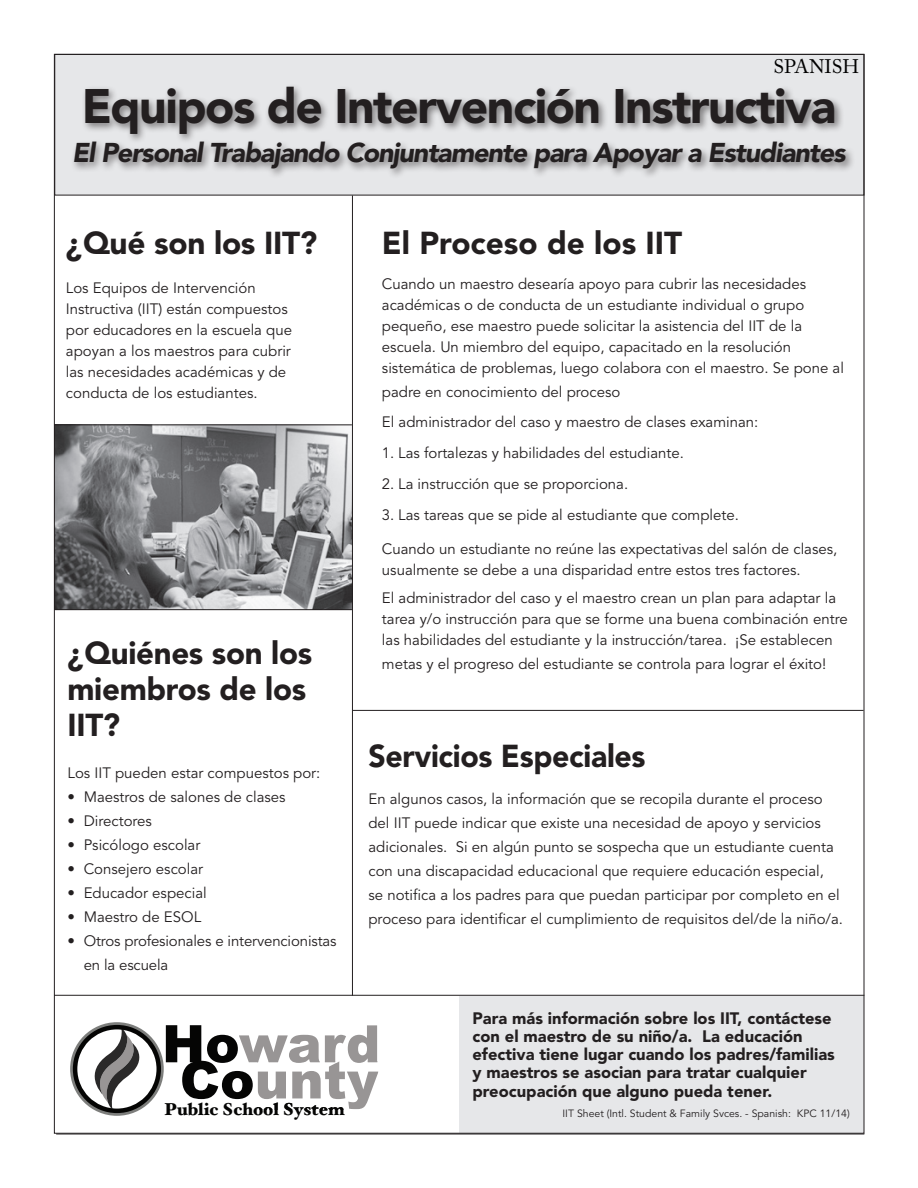
<style>
.page{position:relative;width:918px;height:1188px;background:#fff}
.page>*{position:absolute;margin:0;border:0;box-sizing:border-box;transform-origin:0 0}
.t1{font:900 51.75px "Arial";color:#989595}
.t2{font:900 48px "Avenir LT Std";letter-spacing:-.03em;color:#231f20}
.t3{font:900 31.5px/36px "Avenir LT Std";letter-spacing:-.01em;color:#231f20}
.t4{font:900 31.5px "Avenir LT Std";letter-spacing:-.01em;color:#231f20;scale:.96 1}
.t5{font:italic 900 27px "Avenir LT Std";letter-spacing:-.04em;color:#231f20}
.t6{font:19.5px "Adobe Caslon Pro";color:#000}
.t7{font:900 17.25px "Hoefler Text";color:#050504}
.t8{font:900 16.5px/18px "Avenir LT Std";color:#231f20}
.t9{font:15px/21px "Avenir LT Std";color:#231f20}
.t10{font:10.5px "Avenir LT Std";color:#231f20}
.s1{color:#050504}
.s2{color:#838382}
</style>
<div class="page">
<div style="left:55px;top:54px;width:809px;height:141px;background:#e6e7e9"></div>
<div style="left:71px;top:83px;width:785px;height:96px;background:#231f20;opacity:.55"></div>
<hr style="left:56px;top:1134px;width:808px;height:1px;background:#231f20">
<svg style="left:70px;top:1022px;width:94px;height:94px"></svg>
<svg style="left:73px;top:1025px;width:88px;height:88px"></svg>
<div style="left:459px;top:996px;width:404px;height:136px;background:#e6e7e9"></div>
<hr style="left:54px;top:995px;width:810px;height:1px;background:#231f20">
<hr style="left:353px;top:710px;width:511px;height:1px;background:#231f20">
<img style="left:56px;top:425px;width:296px;height:184px">
<hr style="left:55px;top:609px;width:297px;height:1px;background:#231f20">
<hr style="left:54px;top:424px;width:298px;height:1px;background:#231f20">
<hr style="left:352px;top:195px;width:1px;height:801px;background:#231f20">
<h3 class="t6" style="left:774px;top:55px;width:87px">SPANISH</h3>
<h2 class="t2" style="left:82px;top:78px;width:756px">Equipos de Intervención Instructiva</h2>
<h3 class="t5" style="left:72px;top:137px;width:775px">El Personal Trabajando Conjuntamente para Apoyar a Estudiantes</h3>
<h3 class="t3" style="left:66px;top:225px;width:253px">¿Qué son los IIT?</h3>
<p class="t9" style="left:66px;top:278px;width:228px">Los Equipos de Intervención<br>Instructiva (IIT) están compuestos por educadores en la escuela que apoyan a los maestros para cubrir las necesidades académicas y de conducta de los estudiantes.</p>
<h3 class="t3" style="left:68px;top:635px;width:246px">¿Quiénes son los miembros de los<br>IIT?</h3>
<p class="t9" style="left:68px;top:763px;width:254px">Los IIT pueden estar compuestos por:</p>
<p class="t9" style="left:68px;top:787px;width:220px">• Maestros de salones de clases</p>
<p class="t9" style="left:68px;top:811px;width:86px">• Directores</p>
<p class="t9" style="left:68px;top:835px;width:134px">• Psicólogo escolar</p>
<p class="t9" style="left:68px;top:859px;width:137px">• Consejero escolar</p>
<p class="t9" style="left:68px;top:883px;width:141px">• Educador especial</p>
<p class="t9" style="left:68px;top:907px;width:135px">• Maestro de ESOL</p>
<p class="t9" style="left:84px;top:929px;width:254px;line-height:24px;text-indent:-16px">• Otros profesionales e intervencionistas en la escuela</p>
<h3 class="t3" style="left:382px;top:225px;width:302px">El Proceso de los IIT</h3>
<p class="t9" style="left:382px;top:273px;width:464px">Cuando un maestro desearía apoyo para cubrir las necesidades académicas o de conducta de un estudiante individual o grupo pequeño, ese maestro puede solicitar la asistencia del IIT de la escuela. Un miembro del equipo, capacitado en la resolución sistemática de problemas, luego colabora con el maestro. Se pone al</p>
<p class="t9" style="left:382px;top:377px;width:378px;line-height:30.8px">padre en conocimiento del proceso<br>El administrador del caso y maestro de clases examinan:</p>
<p class="t9" style="left:382px;top:443px;width:304px">1. Las fortalezas y habilidades del estudiante.</p>
<p class="t9" style="left:382px;top:474px;width:248px">2. La instrucción que se proporciona.</p>
<p class="t9" style="left:382px;top:504px;width:359px">3. Las tareas que se pide al estudiante que complete.</p>
<p class="t9" style="left:382px;top:539px;width:457px">Cuando un estudiante no reúne las expectativas del salón de clases, usualmente se debe a una disparidad entre estos tres factores.</p>
<p class="t9" style="left:382px;top:588px;width:467px">El administrador del caso y el maestro crean un plan para adaptar la tarea y/o instrucción para que se forme una buena combinación entre las habilidades del estudiante y la instrucción/tarea. ¡Se establecen</p>
<p class="t9" style="left:382px;top:654px;width:446px">metas y el progreso del estudiante se controla para lograr el éxito!</p>
<h3 class="t4" style="left:368px;top:737px;width:290px">Servicios Especiales</h3>
<p class="t9" style="left:368px;top:788px;width:476px;line-height:24px">En algunos casos, la información que se recopila durante el proceso del IIT puede indicar que existe una necesidad de apoyo y servicios adicionales. Si en algún punto se sospecha que un estudiante cuenta con una discapacidad educacional que requiere educación especial,<br>se notifica a los padres para que puedan participar por completo en el proceso para identificar el cumplimiento de requisitos del/de la niño/a.</p>
<h1 class="t1" style="left:162px;top:1006px;width:220px"><span class="s1">Ho</span>wa<span class="s2">r</span>d</h1>
<h1 class="t1" style="left:180px;top:1042px;width:200px"><span class="s1">Co</span>unty</h1>
<p class="t7" style="left:164px;top:1099px;width:182px">Public School System</p>
<p class="t8" style="left:472px;top:1009px;width:364px">Para más información sobre los IIT, contáctese con el maestro de su niño/a. La educación efectiva tiene lugar cuando los padres/familias y maestros se asocian para tratar cualquier</p>
<p class="t8" style="left:472px;top:1083px;width:302px">preocupación que alguno pueda tener.</p>
<p class="t10" style="left:563px;top:1107px;width:289px">IIT Sheet (Intl. Student &amp; Family Svces. - Spanish: KPC 11/14)</p>
</div>
